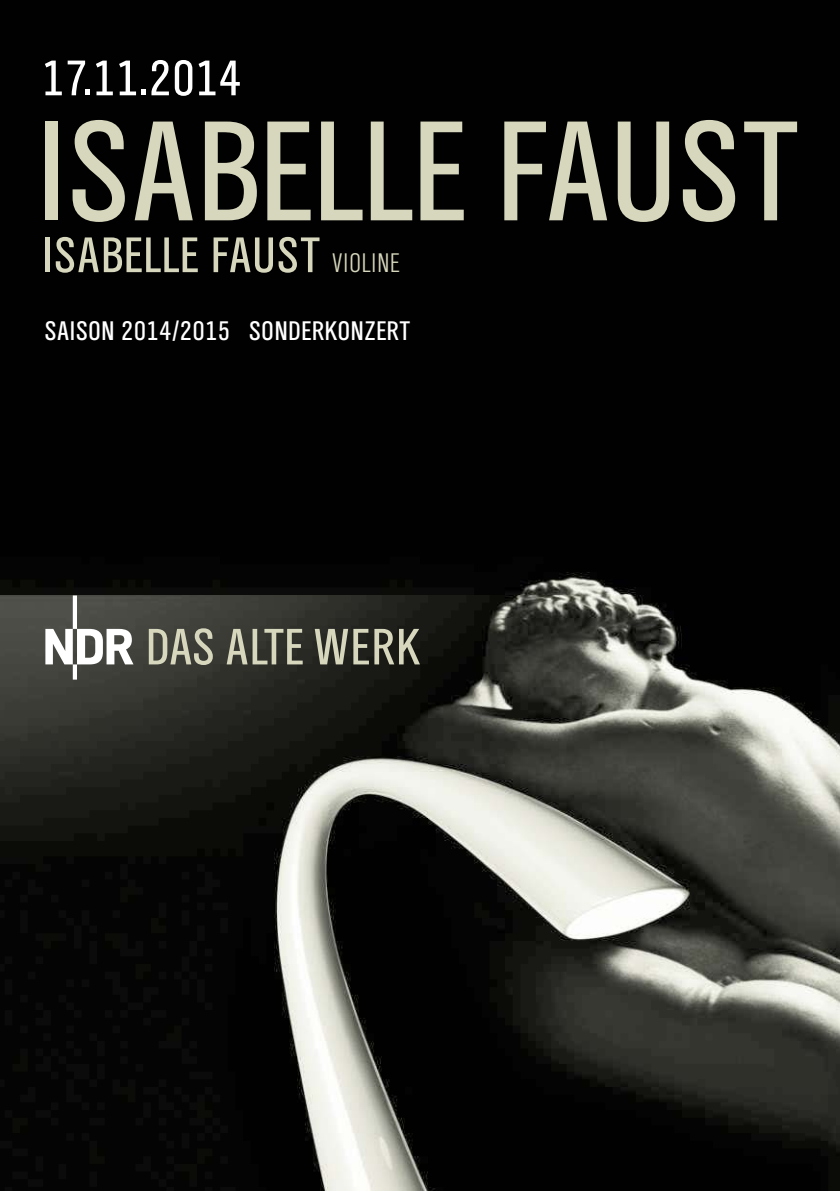
<style>
.page{position:relative;width:840px;height:1191px;background:#fff}
.page>*{position:absolute;margin:0;border:0;box-sizing:border-box;transform-origin:0 0}
.t1{font:148px "NDR Sans Cond";letter-spacing:-.01em;color:#d7d7bd}
.t2{font:52px "NDR Sans Cond";letter-spacing:.005em;color:#d7d7bd}
.t3{font:52px "NDR Sans Cond";color:#fff}
.t4{font:28px "NDR Sans Cond";letter-spacing:.005em;color:#fff}
.s1{font-weight:300;font-size:28px}
</style>
<div class="page">
<img style="left:0;top:0;width:839px;height:1191px">
<svg style="left:45px;top:595px;width:88px;height:84px"></svg>
<svg style="left:149px;top:628px;width:64px;height:37px;background:#808172"></svg>
<svg style="left:226px;top:629px;width:76px;height:35px;background:#717264"></svg>
<svg style="left:314px;top:629px;width:106px;height:35px;background:#6f6f61"></svg>
<h2 class="t3" style="left:41px;top:50px;width:201px">17.11.2014</h2>
<h1 class="t1" style="left:36px;top:93px;width:764px">ISABELLE FAUST</h1>
<h2 class="t2" style="left:42px;top:227px;width:359px">ISABELLE FAUST <span class="s1">VIOLINE</span></h2>
<p class="t4" style="left:44px;top:315px;width:367px">SAISON 2014/2015 SONDERKONZERT</p>
</div>
